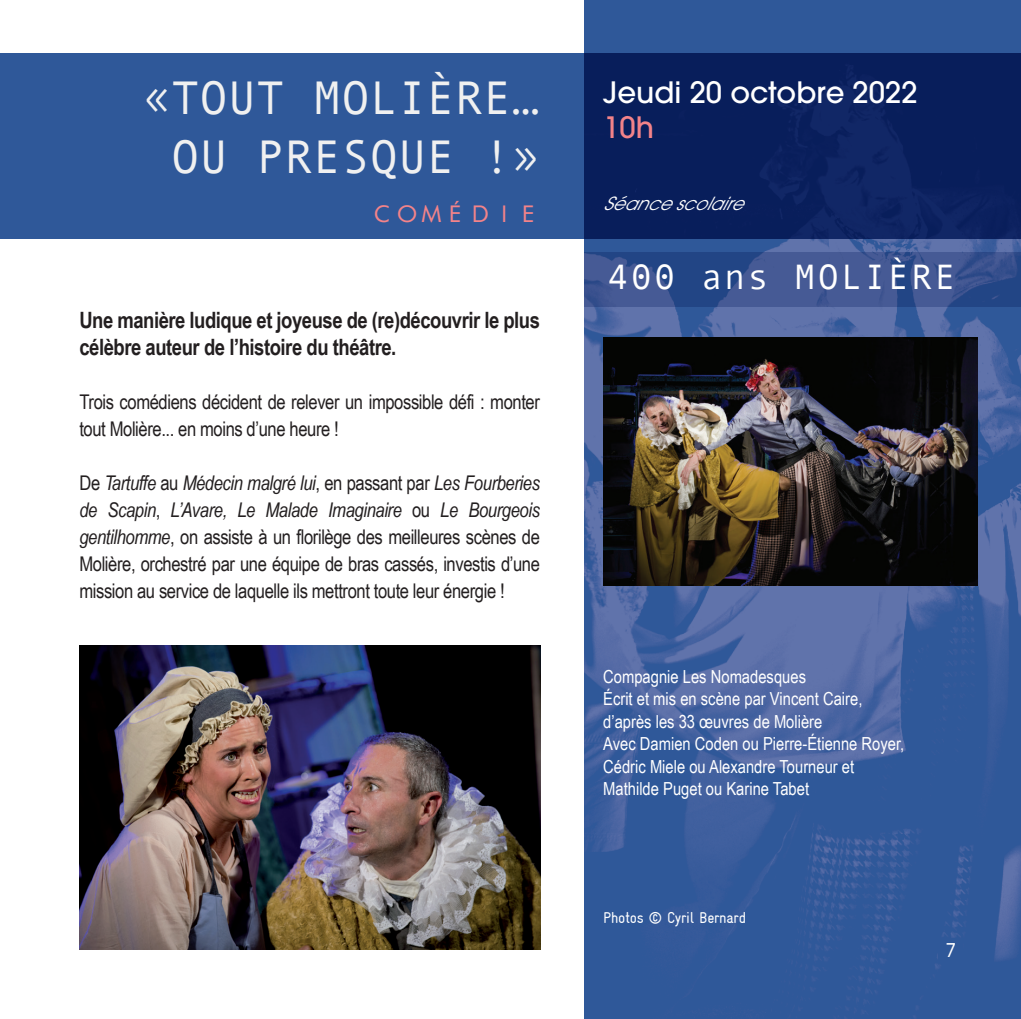
<style>
.page{position:relative;width:1021px;height:1019px;background:#fff}
.page>*{position:absolute;margin:0;border:0;box-sizing:border-box;transform-origin:0 0}
.t1{font:47.25px/58.5px "Andale Mono";color:#f0f0f0;text-align:center}
.t2{font:35.32px "Andale Mono";letter-spacing:.06em;color:#fff}
.t3{font:500 29.25px "Avant Garde";color:#fff}
.t4{font:500 29.25px "Avant Garde";color:#f38389}
.t5{font:700 22.5px/27px "Arial Narrow";letter-spacing:-.02em;color:#231f20}
.t6{font:22.5px "Futurist Fixed Width";letter-spacing:.08em;color:#f38389}
.t7{font:20.25px/27px "Arial Narrow";letter-spacing:-.02em;color:#231f20}
.t8{font:20.25px "Andale Mono";color:#fff}
.t9{font:18px "Arial Narrow";color:#fff}
.t10{font:italic 18px "Avant Garde";color:#fff}
.t11{font:condensed 15.75px "Gravur";letter-spacing:-.02em;color:#fff}
.s1{font-style:italic}
</style>
<div class="page">
<img style="left:584px;top:0;width:436px;height:1019px">
<svg style="left:584px;top:252px;width:436px;height:54px;background:#39528f"></svg>
<div style="left:938px;top:938px;width:24px;height:23px;background:#2f5899"></div>
<svg style="left:0;top:53px;width:1020px;height:185px;background:#1f3f7f"></svg>
<img style="left:603px;top:337px;width:373px;height:249px">
<img style="left:79px;top:645px;width:461px;height:304px">
<h1 class="t1" style="left:143px;top:67px;width:398px">«TOUT MOLIÈRE…<br>OU PRESQUE !»</h1>
<p class="t6" style="left:371px;top:199px;width:170px">COMÉDIE</p>
<p class="t5" style="left:79px;top:306px;width:462px">Une manière ludique et joyeuse de (re)découvrir le plus célèbre auteur de l’histoire du théâtre.</p>
<p class="t7" style="left:79px;top:388px;width:462px">Trois comédiens décident de relever un impossible défi : monter tout Molière... en moins d’une heure !</p>
<p class="t7" style="left:79px;top:469px;width:462px;text-align:justify">De <span class="s1">Tartuffe</span> au <span class="s1">Médecin malgré lui</span>, en passant par <span class="s1">Les Fourberies de Scapin</span>, <span class="s1">L’Avare, Le Malade Imaginaire</span> ou <span class="s1">Le Bourgeois gentilhomme</span>, on assiste à un florilège des meilleures scènes de Molière, orchestré par une équipe de bras cassés, investis d’une mission au service de laquelle ils mettront toute leur énergie !</p>
<p class="t3" style="left:603px;top:74px;width:316px">Jeudi 20 octobre 2022</p>
<p class="t4" style="left:603px;top:110px;width:52px">10h</p>
<p class="t10" style="left:603px;top:193px;width:148px">Séancescolaire</p>
<p class="t2" style="left:607px;top:253px;width:350px">400 ans MOLIÈRE</p>
<p class="t9" style="left:603px;top:666px;width:204px">Compagnie Les Nomadesques</p>
<p class="t9" style="left:603px;top:688px;width:261px">Écrit et mis en scène par Vincent Caire,</p>
<p class="t9" style="left:603px;top:711px;width:221px">d’après les 33 œuvres de Molière</p>
<p class="t9" style="left:603px;top:733px;width:302px">Avec Damien Coden ou Pierre-Étienne Royer,</p>
<p class="t9" style="left:603px;top:756px;width:252px">Cédric Miele ou Alexandre Tourneur et</p>
<p class="t9" style="left:603px;top:778px;width:207px">Mathilde Puget ou Karine Tabet</p>
<p class="t11" style="left:603px;top:909px;width:145px">Photos © Cyril Bernard</p>
<p class="t8" style="left:944px;top:936px;width:14px">7</p>
</div>
